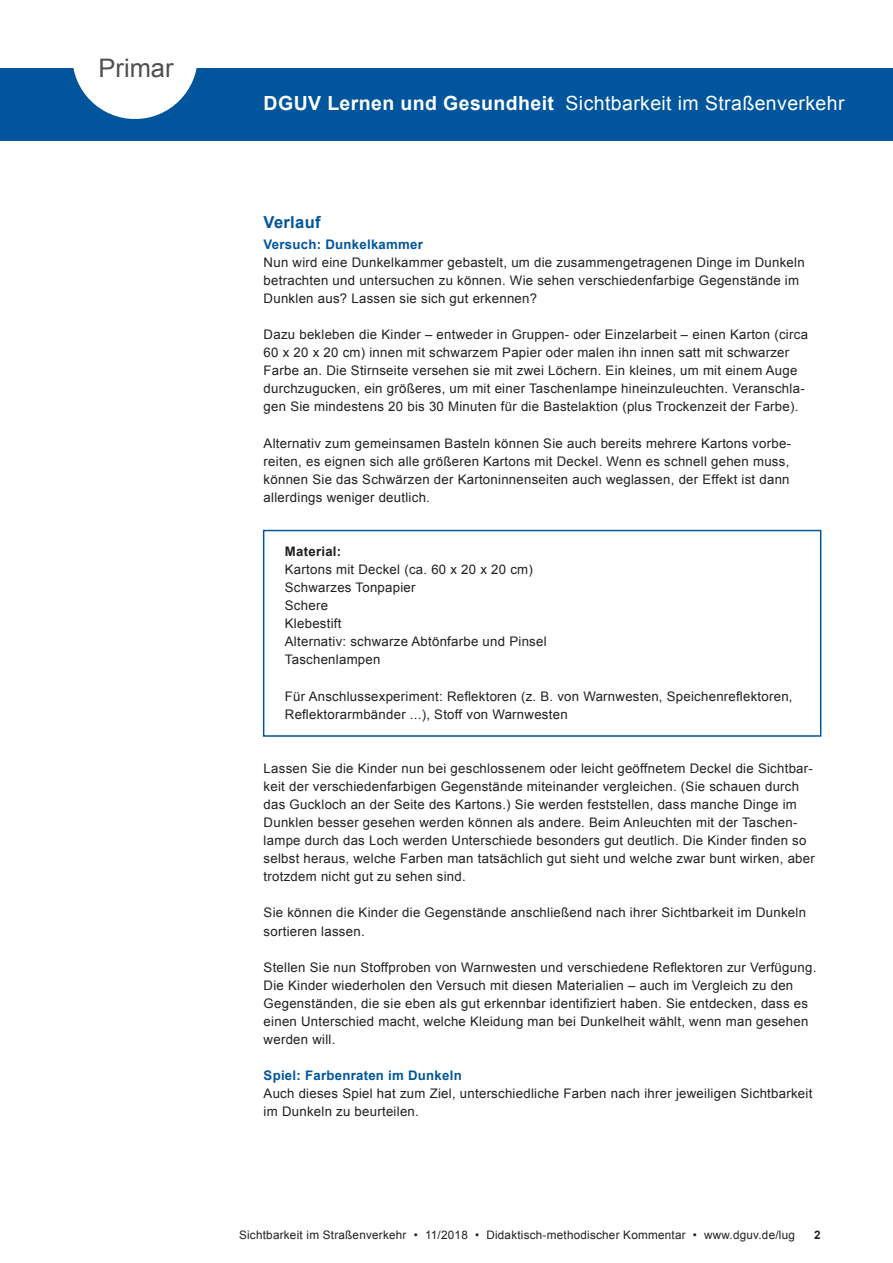
<style>
.page{position:relative;width:893px;height:1263px;background:#fff}
.page>*{position:absolute;margin:0;border:0;box-sizing:border-box;transform-origin:0 0}
.t1{font:25.5px "Arial";color:#4d4f51}
.t2{font:19.5px "Arial";letter-spacing:.02em;color:#fff}
.t3{font:700 16.5px "Arial";letter-spacing:.02em;color:#01559c}
.t4{font:13.2px/18px "Arial";letter-spacing:.02em;color:#231f20}
.t5{font:700 13.2px "Arial";letter-spacing:.02em;color:#01559c}
.t6{font:700 13.2px "Arial";letter-spacing:.02em;color:#231f20}
.t7{font:11.7px "Arial";letter-spacing:.02em;color:#231f20}
.t8{font:700 11.7px "Arial";color:#231f20}
.s1{font-weight:700}
</style>
<div class="page">
<div style="left:263px;top:530px;width:558px;height:207px;border:2px solid #01559c"></div>
<div style="left:0;top:68px;width:893px;height:72px;background:#01559c"></div>
<svg style="left:73px;top:68px;width:124px;height:51px"></svg>
<h1 class="t1" style="left:99px;top:51px;width:77px">Primar</h1>
<h2 class="t2" style="left:264px;top:90px;width:582px"><span class="s1">DGUV Lernen und Gesundheit</span> Sichtbarkeit im Straßenverkehr</h2>
<p class="t3" style="left:264px;top:211px;width:59px">Verlauf</p>
<p class="t5" style="left:264px;top:235px;width:161px">Versuch: Dunkelkammer</p>
<p class="t4" style="left:264px;top:253px;width:542px">Nun wird eine Dunkelkammer gebastelt, um die zusammengetragenen Dinge im Dunkeln betrachten und untersuchen zu können. Wie sehen verschiedenfarbige Gegenstände im<br>Dunklen aus? Lassen sie sich gut erkennen?</p>
<p class="t4" style="left:264px;top:326px;width:546px">Dazu bekleben die Kinder – entweder in Gruppen- oder Einzelarbeit – einen Karton (circa 60 x 20 x 20 cm) innen mit schwarzem Papier oder malen ihn innen satt mit schwarzer Farbe an. Die Stirnseite versehen sie mit zwei Löchern. Ein kleines, um mit einem Auge durchzugucken, ein größeres, um mit einer Taschenlampe hineinzuleuchten. Veranschla&shy;gen Sie mindestens 20 bis 30 Minuten für die Bastelaktion (plus Trockenzeit der Farbe).</p>
<p class="t4" style="left:264px;top:434px;width:529px">Alternativ zum gemeinsamen Basteln können Sie auch bereits mehrere Kartons vorbe&shy;reiten, es eignen sich alle größeren Kartons mit Deckel. Wenn es schnell gehen muss, können Sie das Schwärzen der Kartoninnenseiten auch weglassen, der Effekt ist dann allerdings weniger deutlich.</p>
<p class="t6" style="left:285px;top:543px;width:58px">Material:</p>
<p class="t4" style="left:285px;top:561px;width:263px">Kartons mit Deckel (ca. 60 x 20 x 20 cm)<br>Schwarzes Tonpapier<br>Schere<br>Klebestift<br>Alternativ: schwarze Abtönfarbe und Pinsel<br>Taschenlampen</p>
<p class="t4" style="left:285px;top:687px;width:509px">Für Anschlussexperiment: Reflektoren (z. B. von Warnwesten, Speichenreflektoren,<br>Reflektorarmbänder ...), Stoff von Warnwesten</p>
<p class="t4" style="left:264px;top:759px;width:553px">Lassen Sie die Kinder nun bei geschlossenem oder leicht geöffnetem Deckel die Sichtbar&shy;keit der verschiedenfarbigen Gegenstände miteinander vergleichen. (Sie schauen durch das Guckloch an der Seite des Kartons.) Sie werden feststellen, dass manche Dinge im Dunklen besser gesehen werden können als andere. Beim Anleuchten mit der Taschen&shy;lampe durch das Loch werden Unterschiede besonders gut deutlich. Die Kinder finden so selbst heraus, welche Farben man tatsächlich gut sieht und welche zwar bunt wirken, aber trotzdem nicht gut zu sehen sind.</p>
<p class="t4" style="left:264px;top:904px;width:544px">Sie können die Kinder die Gegenstände anschließend nach ihrer Sichtbarkeit im Dunkeln sortieren lassen.</p>
<p class="t4" style="left:264px;top:958px;width:554px">Stellen Sie nun Stoffproben von Warnwesten und verschiedene Reflektoren zur Verfügung.<br>Die Kinder wiederholen den Versuch mit diesen Materialien – auch im Vergleich zu den Gegenständen, die sie eben als gut erkennbar identifiziert haben. Sie entdecken, dass es einen Unterschied macht, welche Kleidung man bei Dunkelheit wählt, wenn man gesehen werden will.</p>
<p class="t5" style="left:264px;top:1067px;width:200px">Spiel: Farbenraten im Dunkeln</p>
<p class="t4" style="left:264px;top:1085px;width:550px">Auch dieses Spiel hat zum Ziel, unterschiedliche Farben nach ihrer jeweiligen Sichtbarkeit im Dunkeln zu beurteilen.</p>
<p class="t7" style="left:239px;top:1228px;width:557px">Sichtbarkeit im Straßenverkehr • 11/2018 • Didaktisch-methodischer Kommentar • www.dguv.de/lug</p>
<p class="t8" style="left:814px;top:1227px;width:8px">2</p>
</div>
